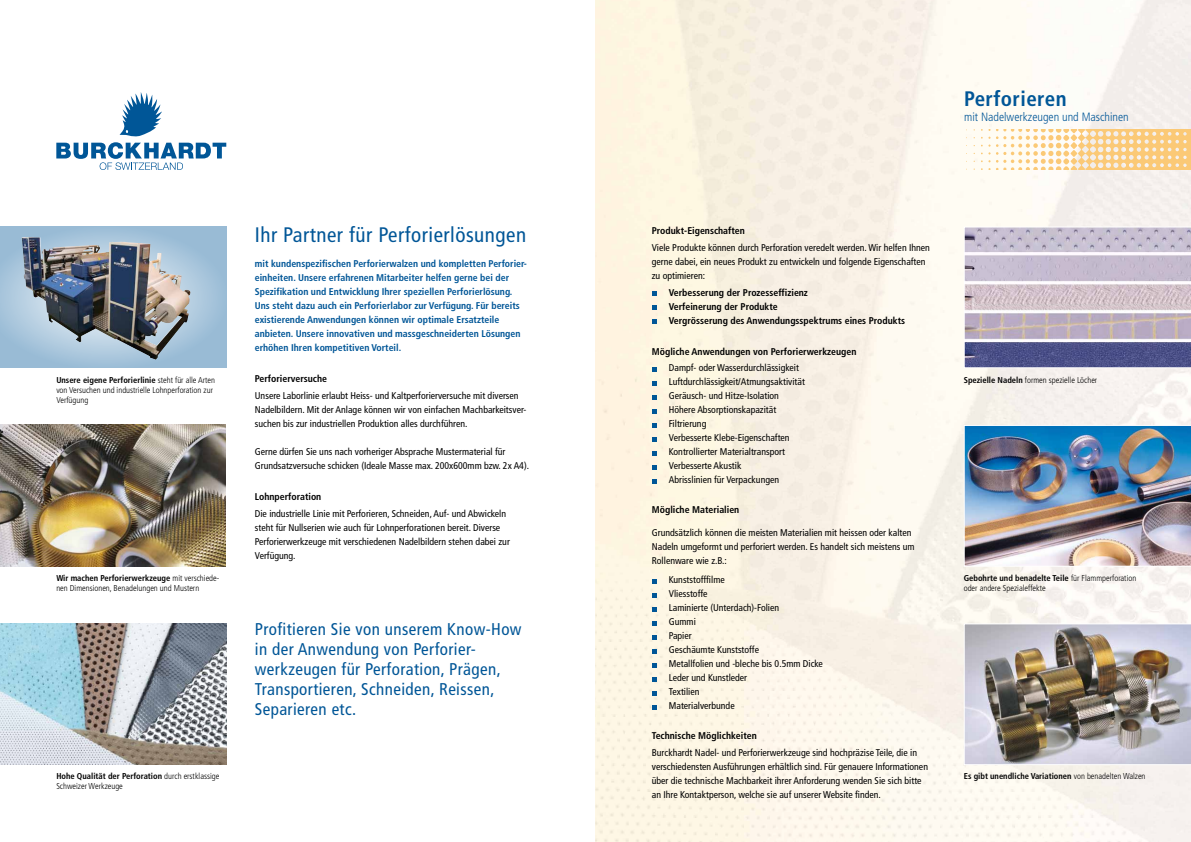
<style>
.page{position:relative;width:1191px;height:842px;background:#fff}
.page>*{position:absolute;margin:0;border:0;box-sizing:border-box;transform-origin:0 0}
.t1{font:condensed 21px "Frutiger";letter-spacing:.025em;color:#005697}
.t2{font:700 condensed 21px "Frutiger";letter-spacing:.02em;color:#005697}
.t3{font:condensed 17px/20px "Frutiger";letter-spacing:.025em;color:#005697}
.t4{font:300 condensed 12px "Frutiger";color:#005697}
.t5{font:condensed 9.8px/14px "Frutiger";color:#000}
.t6{font:700 condensed 9.8px/14px "Frutiger";color:#005697}
.t7{font:700 condensed 9.8px/14px "Frutiger";color:#000}
.t8{font:300 condensed 8.5px/10px "Frutiger";color:#000}
.t9{font:700 condensed 8.5px "Frutiger";color:#000}
.s1{font-weight:700}
.s2{font-weight:300}
</style>
<div class="page">
<img style="left:595px;top:0;width:596px;height:842px">
<svg style="left:0;top:226px;width:226px;height:142px;background:#9fbfd7"></svg>
<img style="left:22px;top:237px;width:168px;height:123px">
<svg style="left:653px;top:291px;width:4px;height:4px"></svg>
<svg style="left:653px;top:305px;width:4px;height:4px"></svg>
<svg style="left:653px;top:319px;width:4px;height:4px"></svg>
<svg style="left:653px;top:367px;width:4px;height:4px"></svg>
<svg style="left:653px;top:381px;width:4px;height:4px"></svg>
<svg style="left:653px;top:395px;width:4px;height:4px"></svg>
<svg style="left:653px;top:409px;width:4px;height:4px"></svg>
<svg style="left:653px;top:423px;width:4px;height:4px"></svg>
<svg style="left:653px;top:437px;width:4px;height:4px"></svg>
<svg style="left:653px;top:451px;width:4px;height:4px"></svg>
<svg style="left:653px;top:465px;width:4px;height:4px"></svg>
<svg style="left:653px;top:479px;width:4px;height:4px"></svg>
<svg style="left:653px;top:705px;width:4px;height:4px"></svg>
<svg style="left:653px;top:691px;width:4px;height:4px"></svg>
<svg style="left:653px;top:677px;width:4px;height:4px"></svg>
<svg style="left:653px;top:663px;width:4px;height:4px"></svg>
<svg style="left:653px;top:649px;width:4px;height:4px"></svg>
<svg style="left:653px;top:635px;width:4px;height:4px"></svg>
<svg style="left:653px;top:621px;width:4px;height:4px"></svg>
<svg style="left:653px;top:607px;width:4px;height:4px"></svg>
<svg style="left:653px;top:593px;width:4px;height:4px"></svg>
<svg style="left:653px;top:579px;width:4px;height:4px"></svg>
<svg style="left:963px;top:226px;width:228px;height:142px;background:#b7afc2"></svg>
<img style="left:0;top:425px;width:226px;height:142px">
<img style="left:0;top:623px;width:226px;height:142px">
<svg style="left:56px;top:92px;width:170px;height:78px"></svg>
<img style="left:963px;top:623px;width:228px;height:142px">
<img style="left:963px;top:425px;width:228px;height:142px">
<svg style="left:988px;top:145px;width:2px;height:17px"></svg>
<svg style="left:996px;top:130px;width:195px;height:39px"></svg>
<h1 class="t2" style="left:964px;top:86px;width:104px">Perforieren</h1>
<p class="t4" style="left:964px;top:110px;width:166px">mit Nadelwerkzeugen und Maschinen</p>
<h1 class="t1" style="left:255px;top:223px;width:273px">Ihr Partner für Perforierlösungen</h1>
<p class="t6" style="left:255px;top:257px;width:273px">mit kundenspezifischen Perforierwalzen und kompletten Perforier&shy;einheiten. Unsere erfahrenen Mitarbeiter helfen gerne bei der Spezifikation und Entwicklung Ihrer speziellen Perforierlösung.<br>Uns steht dazu auch ein Perforierlabor zur Verfügung. Für bereits existierende Anwendungen können wir optimale Ersatzteile anbieten. Unsere innovativen und massgeschneiderten Lösungen erhöhen Ihren kompetitiven Vorteil.</p>
<p class="t7" style="left:255px;top:372px;width:74px">Perforierversuche</p>
<p class="t5" style="left:255px;top:389px;width:273px">Unsere Laborlinie erlaubt Heiss- und Kaltperforierversuche mit diversen<br>Nadelbildern. Mit der Anlage können wir von einfachen Machbarkeitsver&shy;suchen bis zur industriellen Produktion alles durchführen.</p>
<p class="t5" style="left:255px;top:445px;width:276px">Gerne dürfen Sie uns nach vorheriger Absprache Mustermaterial für<br>Grundsatzversuche schicken (Ideale Masse max. 200x600mm bzw. 2x A4).</p>
<p class="t7" style="left:255px;top:490px;width:68px">Lohnperforation</p>
<p class="t5" style="left:255px;top:507px;width:257px">Die industrielle Linie mit Perforieren, Schneiden, Auf- und Abwickeln steht für Nullserien wie auch für Lohnperforationen bereit. Diverse Perforierwerkzeuge mit verschiedenen Nadelbildern stehen dabei zur Verfügung.</p>
<p class="t7" style="left:652px;top:223px;width:95px">Produkt-Eigenschaften</p>
<p class="t5" style="left:652px;top:240px;width:280px">Viele Produkte können durch Perforation veredelt werden.Wir helfen Ihnen gerne dabei, ein neues Produkt zu entwickeln und folgende Eigenschaften zu optimieren:</p>
<p class="t7" style="left:669px;top:285px;width:238px">Verbesserung der Prozesseffizienz<br>Verfeinerung der Produkte<br>Vergrösserung des Anwendungsspektrums eines Produkts</p>
<p class="t7" style="left:652px;top:344px;width:206px">Mögliche Anwendungen von Perforierwerkzeugen</p>
<p class="t5" style="left:669px;top:361px;width:138px">Dampf- oder Wasserdurchlässigkeit<br>Luftdurchlässigkeit/Atmungsaktivität<br>Geräusch- und Hitze-Isolation<br>Höhere Absorptionskapazität<br>Filtrierung<br>Verbesserte Klebe-Eigenschaften<br>Kontrollierter Materialtransport<br>Verbesserte Akustik<br>Abrisslinien für Verpackungen</p>
<p class="t7" style="left:652px;top:503px;width:89px">Mögliche Materialien</p>
<p class="t5" style="left:652px;top:525px;width:264px">Grundsätzlich können die meisten Materialien mit heissen oder kalten<br>Nadeln umgeformt und perforiert werden. Es handelt sich meistens um<br>Rollenware wie z.B.:</p>
<p class="t5" style="left:669px;top:573px;width:155px">Kunststofffilme<br>Vliesstoffe<br>Laminierte (Unterdach)-Folien<br>Gummi<br>Papier<br>Geschäumte Kunststoffe<br>Metallfolien und -bleche bis 0.5mm Dicke<br>Leder und Kunstleder<br>Textilien<br>Materialverbunde</p>
<p class="t7" style="left:652px;top:728px;width:106px">Technische Möglichkeiten</p>
<p class="t5" style="left:652px;top:745px;width:278px">Burckhardt Nadel- und Perforierwerkzeuge sind hochpräzise Teile, die in verschiedensten Ausführungen erhältlich sind. Für genauere Informationen über die technische Machbarkeit ihrer Anforderung wenden Sie sich bitte an Ihre Kontaktperson, welche sie auf unserer Website finden.</p>
<p class="t8" style="left:963px;top:375px;width:135px"><span class="s1">Spezielle Nadeln</span> formen spezielle Löcher</p>
<p class="t8" style="left:56px;top:375px;width:160px"><span class="s1">Unsere eigene Perforierlinie</span> steht für alle Arten von Versuchen und industrielle Lohnperforation zur<br>Verfügung</p>
<p class="t8" style="left:56px;top:573px;width:164px"><span class="s1">Wir machen Perforierwerkzeuge</span> mit verschiede&shy;nen Dimensionen, Benadelungen und Mustern</p>
<p class="t8" style="left:963px;top:573px;width:174px"><span class="s1">Gebohrte und benadelte Teile</span> für Flammperforation oder andere Spezialeffekte</p>
<h2 class="t3" style="left:255px;top:619px;width:268px">Profitieren Sie von unserem Know-How in der Anwendung von Perforier&shy;werkzeugen für Perforation, Prägen,<br>Transportieren, Schneiden, Reissen,<br>Separieren etc.</h2>
<p class="t8" style="left:56px;top:771px;width:165px"><span class="s1">Hohe Qualität der Perforation</span> durch erstklassige<br>Schweizer Werkzeuge</p>
<p class="t9" style="left:963px;top:770px;width:183px">Es gibt unendliche Variationen <span class="s2">von benadelten Walzen</span></p>
</div>
